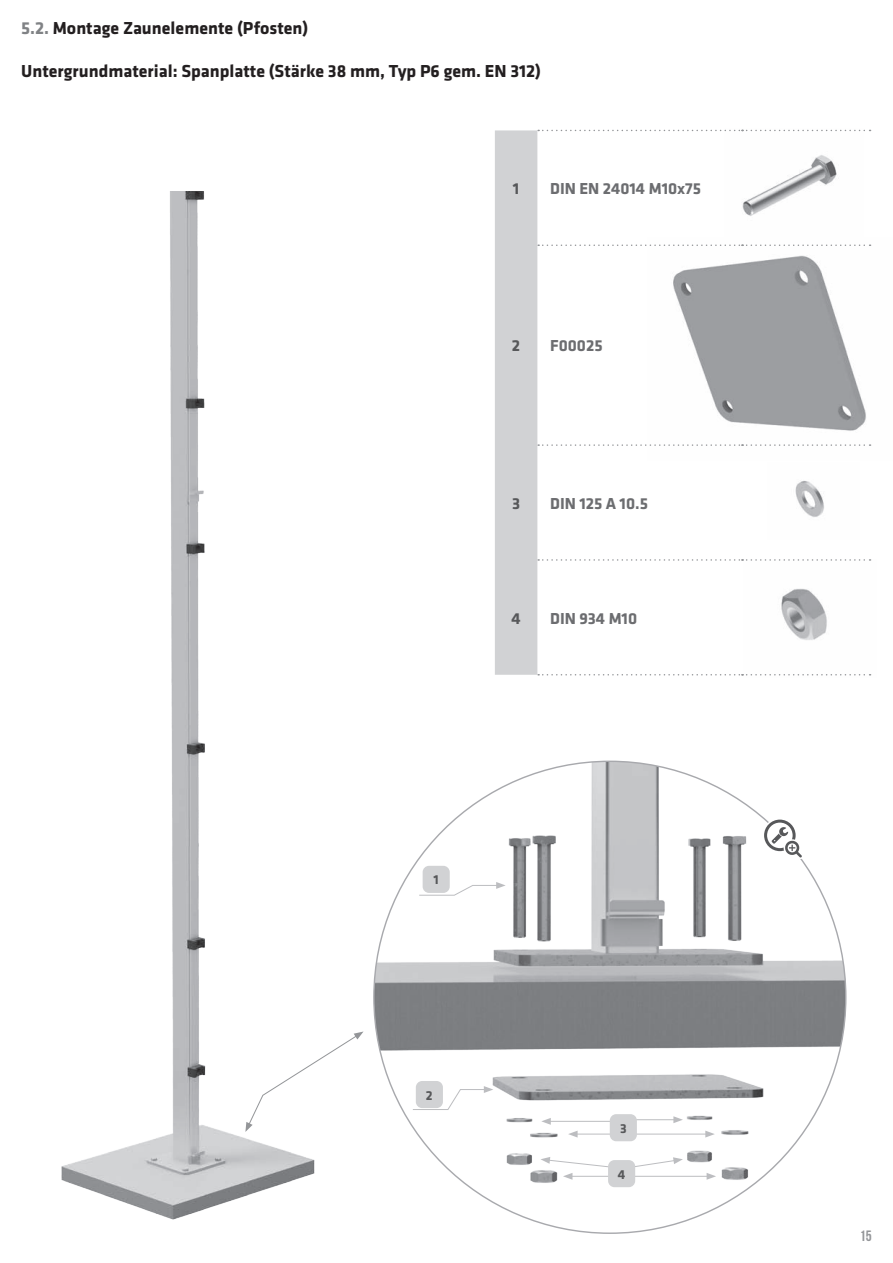
<style>
.page{position:relative;width:893px;height:1263px;background:#fff}
.page>*{position:absolute;margin:0;border:0;box-sizing:border-box;transform-origin:0 0}
.t1{font:700 18px "Klavika";color:#231f20}
.t2{font:700 16.5px "Klavika";color:#6c6d70}
.t3{font:700 16.5px "Klavika";color:#57585a}
.t4{font:15px "Bebas Neue";color:#939598}
.t5{font:700 13.5px "Klavika";color:#57585a}
.s1{color:#808285}
</style>
<div class="page">
<svg style="left:342px;top:1031px;width:22px;height:15px"></svg>
<svg style="left:495px;top:130px;width:375px;height:545px"></svg>
<img style="left:767px;top:463px;width:92px;height:77px">
<img style="left:61px;top:191px;width:281px;height:1029px">
<img style="left:374px;top:761px;width:472px;height:472px;border-radius:236px">
<div style="left:416px;top:1081px;width:27px;height:27px;background:#d1d2d4;border-radius:6px"></div>
<div style="left:423px;top:866px;width:27px;height:27px;background:#d1d2d4;border-radius:6px"></div>
<svg style="left:418px;top:882px;width:88px;height:14px"></svg>
<svg style="left:412px;top:1086px;width:81px;height:24px"></svg>
<div style="left:765px;top:820px;width:30px;height:30px;background:#57585a;border-radius:50%"></div>
<div style="left:763px;top:818px;width:34px;height:35px;border:4px solid #fff;border-radius:50%"></div>
<svg style="left:766px;top:821px;width:28px;height:29px"></svg>
<div style="left:764px;top:819px;width:32px;height:32px;border:3px solid #57585a;border-radius:50%"></div>
<svg style="left:772px;top:827px;width:31px;height:33px"></svg>
<hr style="left:633px;top:1176px;width:76px;height:1px;background:#bcbdc0">
<svg style="left:707px;top:1173px;width:9px;height:7px"></svg>
<svg style="left:632px;top:1157px;width:51px;height:11px"></svg>
<hr style="left:635px;top:1134px;width:73px;height:1px;background:#bcbdc0">
<svg style="left:705px;top:1130px;width:10px;height:7px"></svg>
<hr style="left:634px;top:1119px;width:42px;height:1px;background:#bcbdc0">
<svg style="left:673px;top:1116px;width:10px;height:7px"></svg>
<hr style="left:575px;top:1134px;width:40px;height:1px;background:#bcbdc0">
<svg style="left:568px;top:1130px;width:10px;height:7px"></svg>
<hr style="left:548px;top:1121px;width:67px;height:1px;background:#bcbdc0">
<svg style="left:541px;top:1118px;width:10px;height:7px"></svg>
<svg style="left:540px;top:1157px;width:71px;height:23px"></svg>
<div style="left:608px;top:1160px;width:27px;height:27px;background:#d1d2d4;border-radius:6px"></div>
<div style="left:610px;top:1114px;width:27px;height:27px;background:#d1d2d4;border-radius:6px"></div>
<div style="left:752px;top:328px;width:27px;height:37px;background:#9c9ea1;border-radius:50%"></div>
<p class="t1" style="left:21px;top:18px;width:289px"><span class="s1">5.2.</span> Montage Zaunelemente (Pfosten)</p>
<p class="t1" style="left:21px;top:62px;width:521px">Untergrundmaterial: Spanplatte (Stärke 38 mm, Typ P6 gem. EN 312)</p>
<p class="t3" style="left:513px;top:180px;width:8px">1</p>
<p class="t2" style="left:550px;top:180px;width:152px">DIN EN 24014 M10x75</p>
<p class="t3" style="left:512px;top:337px;width:10px">2</p>
<p class="t2" style="left:550px;top:337px;width:54px">F00025</p>
<p class="t3" style="left:512px;top:494px;width:10px">3</p>
<p class="t2" style="left:550px;top:494px;width:99px">DIN 125 A 10.5</p>
<p class="t3" style="left:511px;top:609px;width:11px">4</p>
<p class="t2" style="left:550px;top:609px;width:89px">DIN 934 M10</p>
<p class="t5" style="left:433px;top:872px;width:7px">1</p>
<p class="t5" style="left:426px;top:1088px;width:8px">2</p>
<p class="t5" style="left:620px;top:1121px;width:8px">3</p>
<p class="t5" style="left:618px;top:1167px;width:9px">4</p>
<p class="t4" style="left:860px;top:1227px;width:13px">15</p>
</div>
